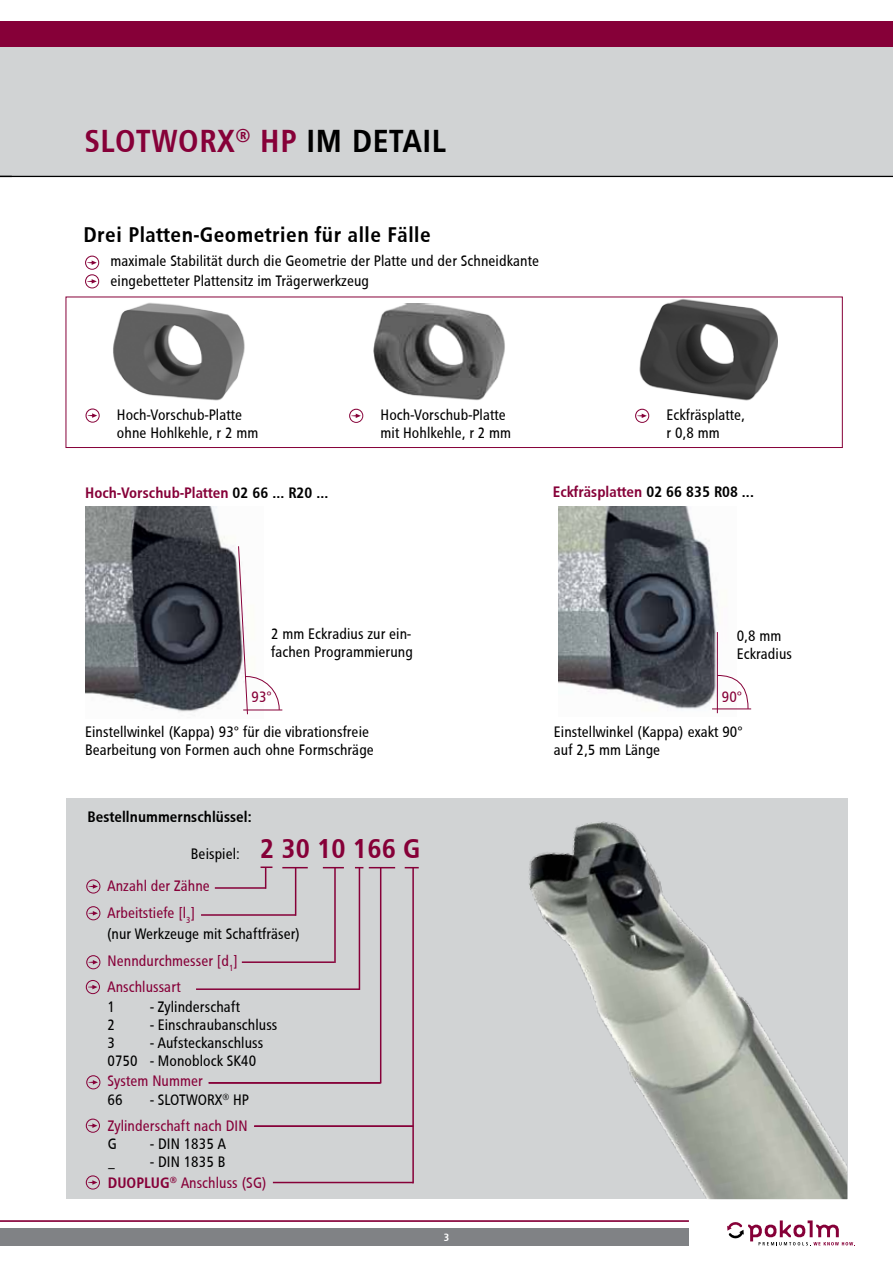
<style>
.page{position:relative;width:893px;height:1263px;background:#fff}
.page>*{position:absolute;margin:0;border:0;box-sizing:border-box;transform-origin:0 0}
.t1{font:500 31.5px "Pokolm Sans Cond";letter-spacing:.025em;color:#860038}
.t2{font:500 21px "Pokolm Sans Cond";letter-spacing:.025em;color:#000}
.t3{font:15px/18px "Pokolm Sans Cond";letter-spacing:.005em;color:#000}
.t4{font:15px/32.5px "Pokolm Sans Cond";letter-spacing:.005em;color:#860038}
.t5{font:500 15px "Pokolm Sans Cond";letter-spacing:.005em;color:#860038}
.t6{font:500 15px "Pokolm Sans Cond";letter-spacing:.005em;color:#000}
.t7{font:500 10.5px "Pokolm Sans Cond";color:#fff}
.s1{color:#000}
.s2{font-weight:500;font-size:27px}
.s3{font-weight:500}
</style>
<div class="page">
<img style="left:558px;top:507px;width:179px;height:207px">
<img style="left:85px;top:506px;width:153px;height:206px">
<div style="left:0;top:27px;width:893px;height:149px;background:#d1d3d4"></div>
<div style="left:66px;top:798px;width:781px;height:401px;background:#d1d3d4"></div>
<hr style="left:0;top:176px;width:893px;height:1px;background:#000">
<hr style="left:243px;top:710px;width:39px;height:1px;background:#860038">
<svg style="left:238px;top:546px;width:42px;height:169px"></svg>
<img style="left:529px;top:821px;width:318px;height:378px">
<div style="left:66px;top:297px;width:777px;height:151px;border:1px solid #860038"></div>
<svg style="left:85px;top:408px;width:15px;height:15px"></svg>
<svg style="left:349px;top:409px;width:14px;height:14px"></svg>
<svg style="left:635px;top:409px;width:14px;height:14px"></svg>
<img style="left:113px;top:302px;width:132px;height:99px">
<img style="left:374px;top:303px;width:131px;height:98px">
<img style="left:638px;top:297px;width:140px;height:104px">
<hr style="left:717px;top:632px;width:1px;height:81px;background:#860038">
<svg style="left:717px;top:675px;width:32px;height:33px"></svg>
<hr style="left:712px;top:708px;width:39px;height:1px;background:#860038">
<hr style="left:215px;top:887px;width:51px;height:2px;background:#860038">
<hr style="left:201px;top:914px;width:95px;height:2px;background:#860038">
<hr style="left:295px;top:868px;width:1px;height:48px;background:#860038">
<hr style="left:242px;top:961px;width:93px;height:2px;background:#860038">
<hr style="left:334px;top:868px;width:2px;height:95px;background:#860038">
<hr style="left:196px;top:988px;width:163px;height:2px;background:#860038">
<hr style="left:359px;top:868px;width:1px;height:122px;background:#860038">
<hr style="left:380px;top:867px;width:1px;height:216px;background:#860038">
<hr style="left:412px;top:867px;width:2px;height:316px;background:#860038">
<svg style="left:86px;top:879px;width:14px;height:14px"></svg>
<svg style="left:86px;top:906px;width:14px;height:14px"></svg>
<svg style="left:86px;top:955px;width:14px;height:14px"></svg>
<svg style="left:86px;top:980px;width:14px;height:14px"></svg>
<svg style="left:86px;top:1075px;width:14px;height:14px"></svg>
<svg style="left:86px;top:1118px;width:14px;height:15px"></svg>
<hr style="left:209px;top:1082px;width:171px;height:1px;background:#860038">
<hr style="left:254px;top:1125px;width:159px;height:2px;background:#860038">
<svg style="left:261px;top:866px;width:11px;height:23px"></svg>
<svg style="left:282px;top:867px;width:26px;height:1px"></svg>
<svg style="left:323px;top:867px;width:21px;height:1px"></svg>
<svg style="left:369px;top:867px;width:26px;height:1px"></svg>
<svg style="left:405px;top:867px;width:14px;height:1px"></svg>
<svg style="left:85px;top:256px;width:14px;height:32px"></svg>
<svg style="left:86px;top:1175px;width:14px;height:14px"></svg>
<hr style="left:273px;top:1182px;width:140px;height:1px;background:#860038">
<div style="left:0;top:21px;width:893px;height:26px;background:#860038"></div>
<div style="left:0;top:1229px;width:689px;height:17px;background:#808285"></div>
<svg style="left:727px;top:1220px;width:128px;height:26px"></svg>
<hr style="left:0;top:1220px;width:689px;height:2px;background:#860038">
<h1 class="t1" style="left:85px;top:123px;width:363px">slotworx<sup>®</sup> HP <span class="s1">im Detail</span></h1>
<h2 class="t2" style="left:83px;top:223px;width:349px">Drei Platten-Geometrien für alle Fälle</h2>
<p class="t3" style="left:111px;top:252px;width:430px">maximale Stabilität durch die Geometrie der Platte und der Schneidkante</p>
<p class="t3" style="left:111px;top:272px;width:260px">eingebetteter Plattensitz im Trägerwerkzeug</p>
<p class="t3" style="left:117px;top:406px;width:143px">Hoch-Vorschub-Platte ohne Hohlkehle, r 2 mm</p>
<p class="t3" style="left:381px;top:407px;width:132px">Hoch-Vorschub-Platte mit Hohlkehle, r 2 mm</p>
<p class="t3" style="left:666px;top:407px;width:80px">Eckfräsplatte, r 0,8 mm</p>
<p class="t5" style="left:85px;top:484px;width:245px">Hoch-Vorschub-Platten <span class="s1">02 66 ... R20 ...</span></p>
<p class="t3" style="left:271px;top:625px;width:143px">2 mm Eckradius zur ein&shy;fachen Programmierung</p>
<p class="t5" style="left:553px;top:483px;width:203px">Eckfräsplatten <span class="s1">02 66 835 R08 ...</span></p>
<p class="t3" style="left:737px;top:627px;width:57px">0,8 mm<br>Eckradius</p>
<p class="t4" style="left:252px;top:681px;width:22px">93°</p>
<p class="t4" style="left:722px;top:681px;width:22px">90°</p>
<p class="t3" style="left:85px;top:723px;width:290px">Einstellwinkel (Kappa) 93° für die vibrationsfreie<br>Bearbeitung von Formen auch ohne Formschräge</p>
<p class="t6" style="left:87px;top:808px;width:166px">Bestellnummernschlüssel:</p>
<p class="t4" style="left:107px;top:837px;width:311px;text-indent:83px"><span class="s1">Beispiel:</span> <span class="s2">2 30 10 166 G<br></span>Anzahl der Zähne</p>
<p class="t4" style="left:107px;top:897px;width:89px">Arbeitstiefe [l<sub>3</sub>]</p>
<p class="t4" style="left:107px;top:948px;width:132px;line-height:26px">Nenndurchmesser [d<sub>1</sub>]<br>Anschlussart</p>
<p class="t3" style="left:107px;top:925px;width:195px">(nur Werkzeuge mit Schaftfräser)</p>
<p class="t3" style="left:107px;top:998px;width:9px">1</p>
<p class="t3" style="left:150px;top:998px;width:92px">- Zylinderschaft</p>
<p class="t3" style="left:107px;top:1016px;width:9px">2</p>
<p class="t3" style="left:150px;top:1016px;width:129px">- Einschraubanschluss</p>
<p class="t3" style="left:107px;top:1034px;width:9px">3</p>
<p class="t3" style="left:107px;top:1034px;width:157px;text-indent:43px">- Aufsteckanschluss<br>0750 - Monoblock SK40</p>
<p class="t3" style="left:107px;top:1091px;width:17px">66</p>
<p class="t4" style="left:107px;top:1065px;width:97px">System Nummer</p>
<p class="t4" style="left:108px;top:1087px;width:143px;line-height:25.8px;text-align:right"><span class="s1">- slotwO RX</span><sup>®</sup> <span class="s1">HP<br></span>Zylinderschaft nach DIN</p>
<p class="t3" style="left:108px;top:1135px;width:11px">G</p>
<p class="t3" style="left:150px;top:1135px;width:77px">- DIN 1835 A</p>
<p class="t3" style="left:108px;top:1153px;width:9px">_</p>
<p class="t3" style="left:150px;top:1153px;width:77px">- DIN 1835 B</p>
<p class="t4" style="left:108px;top:1166px;width:161px"><span class="s3">DuoPlug</span><sup>®</sup> Anschluss (SG)</p>
<p class="t7" style="left:444px;top:1231px;width:7px">3</p>
<p class="t3" style="left:554px;top:723px;width:190px">Einstellwinkel (Kappa) exakt 90° auf 2,5 mm Länge</p>
</div>
